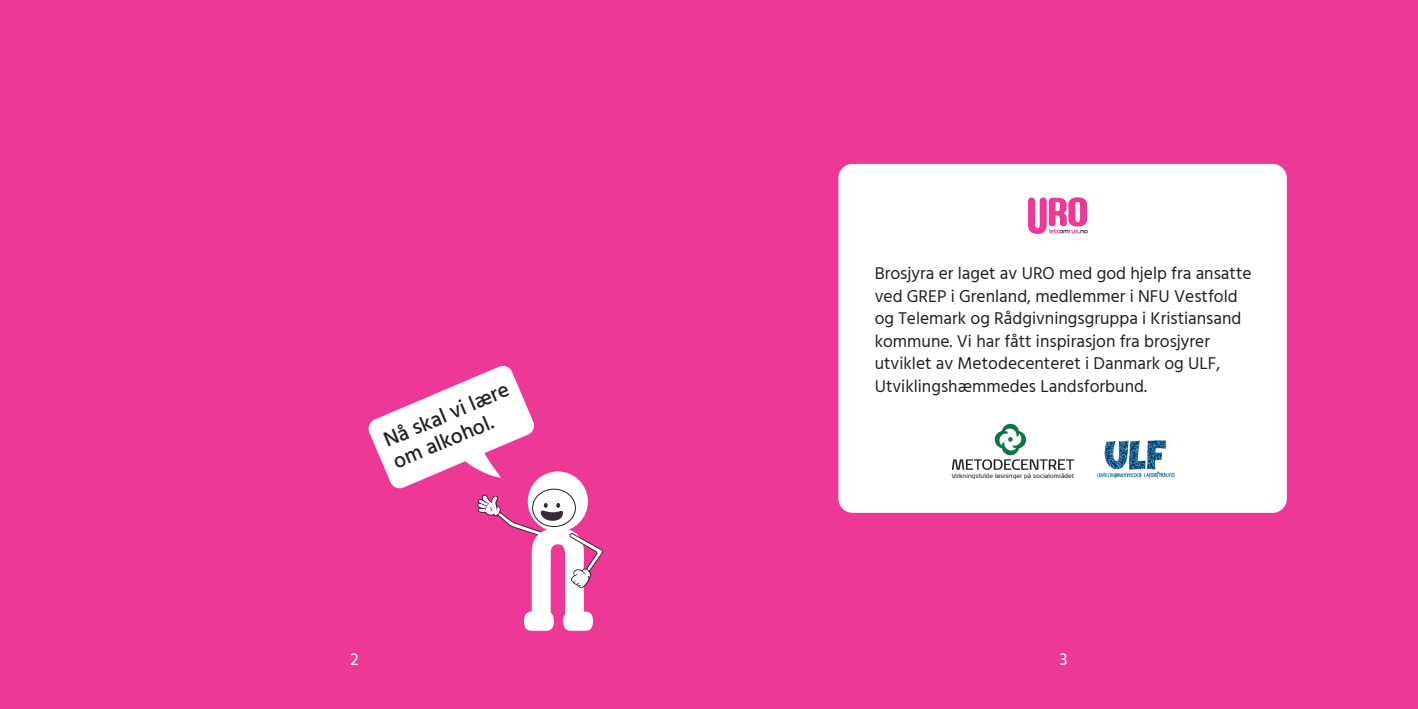
<style>
.page{position:relative;width:1418px;height:709px;background:#fff}
.page>*{position:absolute;margin:0;border:0;box-sizing:border-box;transform-origin:0 0}
.t1{font:500 21.38px/23.8px "Hind Vadodara";color:#231f20}
.t2{font:17.5px/22.5px "Hind Vadodara";color:#231f20}
.t3{font:17.5px "Hind Vadodara";color:#fff}
.t4{font:5.88px "Noa LT Std";color:#231f20}
</style>
<div class="page">
<div style="left:0;top:0;width:709px;height:709px;background:#ed3896"></div>
<div style="left:709px;top:0;width:708px;height:709px;background:#ed3896"></div>
<svg style="left:368px;top:366px;width:236px;height:265px"></svg>
<div style="left:838px;top:164px;width:448px;height:349px;background:#fff;border-radius:14px"></div>
<svg style="left:951px;top:423px;width:123px;height:47px"></svg>
<svg style="left:1028px;top:197px;width:59px;height:37px"></svg>
<img style="left:1096px;top:440px;width:78px;height:39px">
<p class="t1" style="left:380px;top:429px;width:135px;rotate:-23deg">Nå skal vi lære om alkohol.</p>
<p class="t2" style="left:874px;top:262px;width:378px">Brosjyra er laget av URO med god hjelp fra ansatte ved GREP i Grenland, medlemmer i NFU Vestfold</p>
<p class="t2" style="left:874px;top:307px;width:368px">og Telemark og Rådgivningsgruppa i Kristiansand kommune. Vi har fått inspirasjon fra brosjyrer utviklet av Metodecenteret i Danmark og ULF, Utviklingshæmmedes Landsforbund.</p>
<p class="t4" style="left:951px;top:472px;width:124px">Virkningsfulde løsninger på socialområdet</p>
<p class="t3" style="left:350px;top:646px;width:10px">2</p>
<p class="t3" style="left:1059px;top:646px;width:10px">3</p>
</div>
